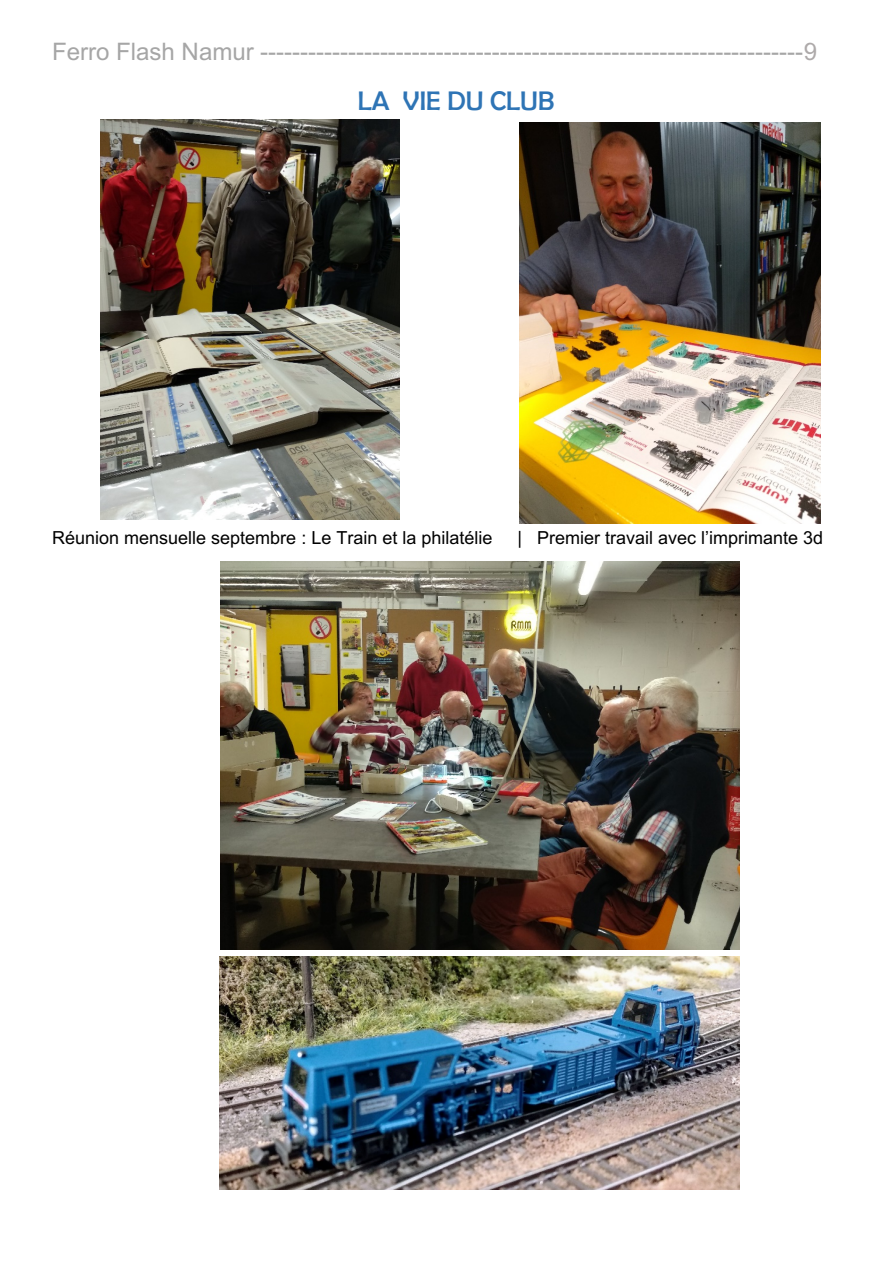
<style>
.page{position:relative;width:893px;height:1263px;background:#fff}
.page>*{position:absolute;margin:0;border:0;box-sizing:border-box;transform-origin:0 0}
.t1{font:27px "Berlin Sans FB";color:#2e74b5}
.t2{font:24.15px "Arial";color:#a6a6a6}
.t3{font:18px "Arial";color:#000}
.s1{color:#aeaaaa}
</style>
<div class="page">
<img style="left:100px;top:120px;width:300px;height:399px">
<img style="left:520px;top:122px;width:300px;height:401px">
<img style="left:220px;top:956px;width:520px;height:234px">
<img style="left:221px;top:562px;width:519px;height:387px">
<p class="t2" style="left:52px;top:35px;width:766px">Ferro Flash Namur --------------------------------------------------------------------<span class="s1">9</span></p>
<p class="t1" style="left:358px;top:86px;width:198px">LA VIE DU CLUB</p>
<p class="t3" style="left:52px;top:526px;width:442px">Réunion mensuelle septembre : Le Train et la philatélie</p>
<p class="t3" style="left:517px;top:526px;width:307px">| Premier travail avec l’imprimante 3d</p>
</div>
